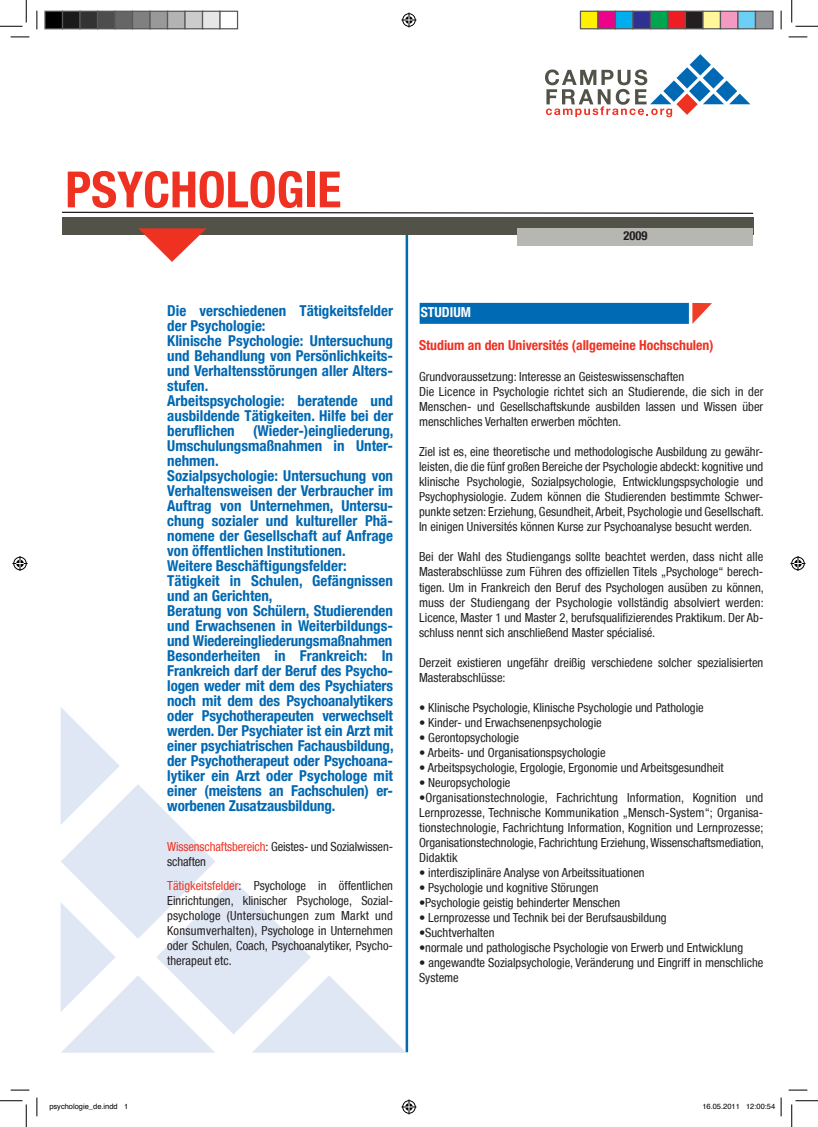
<style>
.page{position:relative;width:818px;height:1127px;background:#fff}
.page>*{position:absolute;margin:0;border:0;box-sizing:border-box;transform-origin:0 0}
.t1{font:700 condensed 50px "Helvetica Neue LT";color:#ef3122}
.t2{font:700 condensed 15px/15px "Helvetica Neue LT";color:#0168b3}
.t3{font:700 condensed 13.75px "Helvetica Neue LT";color:#ef3122}
.t4{font:700 condensed 13.75px "Helvetica Neue LT";color:#fff}
.t5{font:condensed 12.5px/15px "Helvetica Neue LT";color:#231f20}
.t6{font:700 condensed 12.5px "Helvetica Neue LT";color:#231f20}
.t7{font:7.5px "Helvetica";color:#000}
.s1{color:#ef3122}
</style>
<div class="page">
<div style="left:420px;top:303px;width:269px;height:21px;background:#006bb4"></div>
<svg style="left:692px;top:303px;width:20px;height:21px"></svg>
<svg style="left:545px;top:54px;width:205px;height:63px"></svg>
<div style="left:62px;top:217px;width:691px;height:17px;background:#535249"></div>
<svg style="left:62px;top:211px;width:692px;height:3px"></svg>
<div style="left:518px;top:228px;width:235px;height:17px;background:#b6b7b1"></div>
<svg style="left:61px;top:228px;width:347px;height:824px"></svg>
<svg style="left:11px;top:36px;width:18px;height:2px"></svg>
<svg style="left:788px;top:36px;width:19px;height:2px"></svg>
<svg style="left:11px;top:1089px;width:18px;height:1px"></svg>
<svg style="left:788px;top:1089px;width:19px;height:1px"></svg>
<svg style="left:36px;top:11px;width:2px;height:18px"></svg>
<svg style="left:36px;top:1097px;width:2px;height:18px"></svg>
<svg style="left:780px;top:11px;width:2px;height:18px"></svg>
<svg style="left:0;top:0;width:27px;height:27px"></svg>
<svg style="left:0;top:1100px;width:27px;height:26px"></svg>
<svg style="left:791px;top:0;width:27px;height:27px"></svg>
<svg style="left:791px;top:1100px;width:27px;height:26px"></svg>
<svg style="left:401px;top:13px;width:15px;height:15px"></svg>
<svg style="left:401px;top:1099px;width:15px;height:15px"></svg>
<svg style="left:13px;top:556px;width:15px;height:15px"></svg>
<svg style="left:790px;top:556px;width:15px;height:15px"></svg>
<div style="left:45px;top:11px;width:18px;height:18px;background:#000"></div>
<div style="left:44px;top:11px;width:19px;height:18px;border:1px solid #595959"></div>
<div style="left:63px;top:11px;width:17px;height:18px;background:#1a1a1a"></div>
<div style="left:62px;top:11px;width:19px;height:18px;border:1px solid #595959"></div>
<div style="left:80px;top:11px;width:18px;height:18px;background:#333"></div>
<div style="left:79px;top:11px;width:19px;height:18px;border:1px solid #595959"></div>
<div style="left:98px;top:11px;width:17px;height:18px;background:#4d4d4d"></div>
<div style="left:97px;top:11px;width:19px;height:18px;border:1px solid #595959"></div>
<div style="left:115px;top:11px;width:18px;height:18px;background:#666"></div>
<div style="left:114px;top:11px;width:19px;height:18px;border:1px solid #595959"></div>
<div style="left:133px;top:11px;width:17px;height:18px;background:#808080"></div>
<div style="left:132px;top:11px;width:19px;height:18px;border:1px solid #595959"></div>
<div style="left:150px;top:11px;width:18px;height:18px;background:#999"></div>
<div style="left:149px;top:11px;width:19px;height:18px;border:1px solid #595959"></div>
<div style="left:168px;top:11px;width:17px;height:18px;background:#b3b3b3"></div>
<div style="left:167px;top:11px;width:19px;height:18px;border:1px solid #595959"></div>
<div style="left:185px;top:11px;width:18px;height:18px;background:#ccc"></div>
<div style="left:184px;top:11px;width:19px;height:18px;border:1px solid #595959"></div>
<div style="left:203px;top:11px;width:17px;height:18px;background:#e6e6e6"></div>
<div style="left:202px;top:11px;width:19px;height:18px;border:1px solid #595959"></div>
<div style="left:219px;top:11px;width:19px;height:18px;border:1px solid #595959"></div>
<div style="left:580px;top:11px;width:18px;height:18px;background:#fff101"></div>
<div style="left:580px;top:11px;width:18px;height:18px;border:1px solid #595959"></div>
<div style="left:598px;top:11px;width:17px;height:18px;background:#ed028c"></div>
<div style="left:597px;top:11px;width:19px;height:18px;border:1px solid #595959"></div>
<div style="left:615px;top:11px;width:18px;height:18px;background:#00aeef"></div>
<div style="left:615px;top:11px;width:18px;height:18px;border:1px solid #595959"></div>
<div style="left:633px;top:11px;width:17px;height:18px;background:#2e3092"></div>
<div style="left:632px;top:11px;width:19px;height:18px;border:1px solid #595959"></div>
<div style="left:650px;top:11px;width:18px;height:18px;background:#00a54f"></div>
<div style="left:650px;top:11px;width:18px;height:18px;border:1px solid #595959"></div>
<div style="left:668px;top:11px;width:17px;height:18px;background:#ee1d23"></div>
<div style="left:667px;top:11px;width:19px;height:18px;border:1px solid #595959"></div>
<div style="left:685px;top:11px;width:18px;height:18px;background:#231f20"></div>
<div style="left:685px;top:11px;width:18px;height:18px;border:1px solid #595959"></div>
<div style="left:703px;top:11px;width:17px;height:18px;background:#fff79a"></div>
<div style="left:702px;top:11px;width:19px;height:18px;border:1px solid #595959"></div>
<div style="left:720px;top:11px;width:18px;height:18px;background:#f499c2"></div>
<div style="left:720px;top:11px;width:18px;height:18px;border:1px solid #595959"></div>
<div style="left:738px;top:11px;width:17px;height:18px;background:#6bcff6"></div>
<div style="left:737px;top:11px;width:19px;height:18px;border:1px solid #595959"></div>
<div style="left:755px;top:11px;width:18px;height:18px;background:#939598"></div>
<div style="left:755px;top:11px;width:18px;height:18px;border:1px solid #595959"></div>
<svg style="left:780px;top:1097px;width:2px;height:18px"></svg>
<h1 class="t1" style="left:65px;top:159px;width:278px">PSYCHOLOGIE</h1>
<p class="t2" style="left:167px;top:303px;width:228px">Die verschiedenen Tätigkeitsfelder der Psychologie:<br>Klinische Psychologie: Untersuchung und Behandlung von Persönlichkeits&shy;und Verhaltensstörungen aller Alters&shy;stufen.<br>Arbeitspsychologie: beratende und ausbildende Tätigkeiten. Hilfe bei der beruflichen (Wieder-)eingliederung, Umschulungsmaßnahmen in Unter&shy;nehmen.<br>Sozialpsychologie: Untersuchung von Verhaltensweisen der Verbraucher im Auftrag von Unternehmen, Untersu&shy;chung sozialer und kultureller Phä&shy;nomene der Gesellschaft auf Anfrage von öffentlichen Institutionen.<br>Weitere Beschäftigungsfelder:<br>Tätigkeit in Schulen, Gefängnissen und an Gerichten,<br>Beratung von Schülern, Studierenden und Erwachsenen in Weiterbildungs&shy;und Wiedereingliederungsmaßnahmen Besonderheiten in Frankreich: In Frankreich darf der Beruf des Psycho&shy;logen weder mit dem des Psychiaters noch mit dem des Psychoanalytikers oder Psychotherapeuten verwechselt werden. Der Psychiater ist ein Arzt mit einer psychiatrischen Fachausbildung, der Psychotherapeut oder Psychoana&shy;lytiker ein Arzt oder Psychologe mit einer (meistens an Fachschulen) er&shy;worbenen Zusatzausbildung.</p>
<p class="t5" style="left:167px;top:838px;width:227px"><span class="s1">Wissenschaftsbereich</span>: Geistes- und Sozialwissen&shy;schaften</p>
<p class="t5" style="left:167px;top:877px;width:227px;text-align:justify"><span class="s1">Tätigkeitsfelder</span>: Psychologe in öffentlichen Einrichtungen, klinischer Psychologe, Sozial&shy;psychologe (Untersuchungen zum Markt und Konsumverhalten), Psychologe in Unternehmen oder Schulen, Coach, Psychoanalytiker, Psycho&shy;therapeut etc.</p>
<p class="t6" style="left:623px;top:228px;width:26px">2009</p>
<p class="t4" style="left:421px;top:303px;width:52px">STUDIUM</p>
<p class="t3" style="left:419px;top:336px;width:296px">Studium an den Universités (allgemeine Hochschulen)</p>
<p class="t5" style="left:419px;top:369px;width:346px">Grundvoraussetzung: Interesse an Geisteswissenschaften<br>Die Licence in Psychologie richtet sich an Studierende, die sich in der Menschen- und Gesellschaftskunde ausbilden lassen und Wissen über menschliches Verhalten erwerben möchten.</p>
<p class="t5" style="left:419px;top:444px;width:346px;text-align:justify">Ziel ist es, eine theoretische und methodologische Ausbildung zu gewähr&shy;leisten, die die fünf großen Bereiche der Psychologie abdeckt: kognitive und klinische Psychologie, Sozialpsychologie, Entwicklungspsychologie und Psychophysiologie. Zudem können die Studierenden bestimmte Schwer&shy;punkte setzen: Erziehung, Gesundheit, Arbeit, Psychologie und Gesellschaft.<br>In einigen Universités können Kurse zur Psychoanalyse besucht werden.</p>
<p class="t5" style="left:419px;top:549px;width:346px;text-align:justify">Bei der Wahl des Studiengangs sollte beachtet werden, dass nicht alle Masterabschlüsse zum Führen des offiziellen Titels „Psychologe“ berech&shy;tigen. Um in Frankreich den Beruf des Psychologen ausüben zu können, muss der Studiengang der Psychologie vollständig absolviert werden:<br>Licence, Master 1 und Master 2, berufsqualifizierendes Praktikum. Der Ab&shy;schluss nennt sich anschließend Master spécialisé.</p>
<p class="t5" style="left:419px;top:654px;width:346px">Derzeit existieren ungefähr dreißig verschiedene solcher spezialisierten<br>Masterabschlüsse:</p>
<p class="t5" style="left:419px;top:699px;width:286px">• Klinische Psychologie, Klinische Psychologie und Pathologie</p>
<p class="t5" style="left:419px;top:714px;width:184px">• Kinder- und Erwachsenenpsychologie</p>
<p class="t5" style="left:419px;top:729px;width:101px">• Gerontopsychologie</p>
<p class="t5" style="left:419px;top:744px;width:188px">• Arbeits- und Organisationspsychologie</p>
<p class="t5" style="left:419px;top:759px;width:306px">• Arbeitspsychologie, Ergologie, Ergonomie und Arbeitsgesundheit</p>
<p class="t5" style="left:419px;top:774px;width:93px">• Neuropsychologie</p>
<p class="t5" style="left:419px;top:789px;width:346px;text-align:justify">•Organisationstechnologie, Fachrichtung Information, Kognition und Lernprozesse, Technische Kommunikation „Mensch-System“; Organisa&shy;tionstechnologie, Fachrichtung Information, Kognition und Lernprozesse; Organisationstechnologie, Fachrichtung Erziehung, Wissenschaftsmediation, Didaktik</p>
<p class="t5" style="left:419px;top:864px;width:227px">• interdisziplinäre Analyse von Arbeitssituationen</p>
<p class="t5" style="left:419px;top:879px;width:181px">• Psychologie und kognitive Störungen</p>
<p class="t5" style="left:419px;top:894px;width:203px">•Psychologie geistig behinderter Menschen</p>
<p class="t5" style="left:419px;top:909px;width:249px">• Lernprozesse und Technik bei der Berufsausbildung</p>
<p class="t5" style="left:419px;top:924px;width:77px">•Suchtverhalten</p>
<p class="t5" style="left:419px;top:939px;width:326px">•normale und pathologische Psychologie von Erwerb und Entwicklung</p>
<p class="t5" style="left:419px;top:954px;width:346px">• angewandte Sozialpsychologie, Veränderung und Eingriff in menschliche<br>Systeme</p>
<p class="t7" style="left:49px;top:1101px;width:80px">psychologie_de.indd 1</p>
<p class="t7" style="left:702px;top:1101px;width:74px">16.05.2011 12:00:54</p>
</div>
